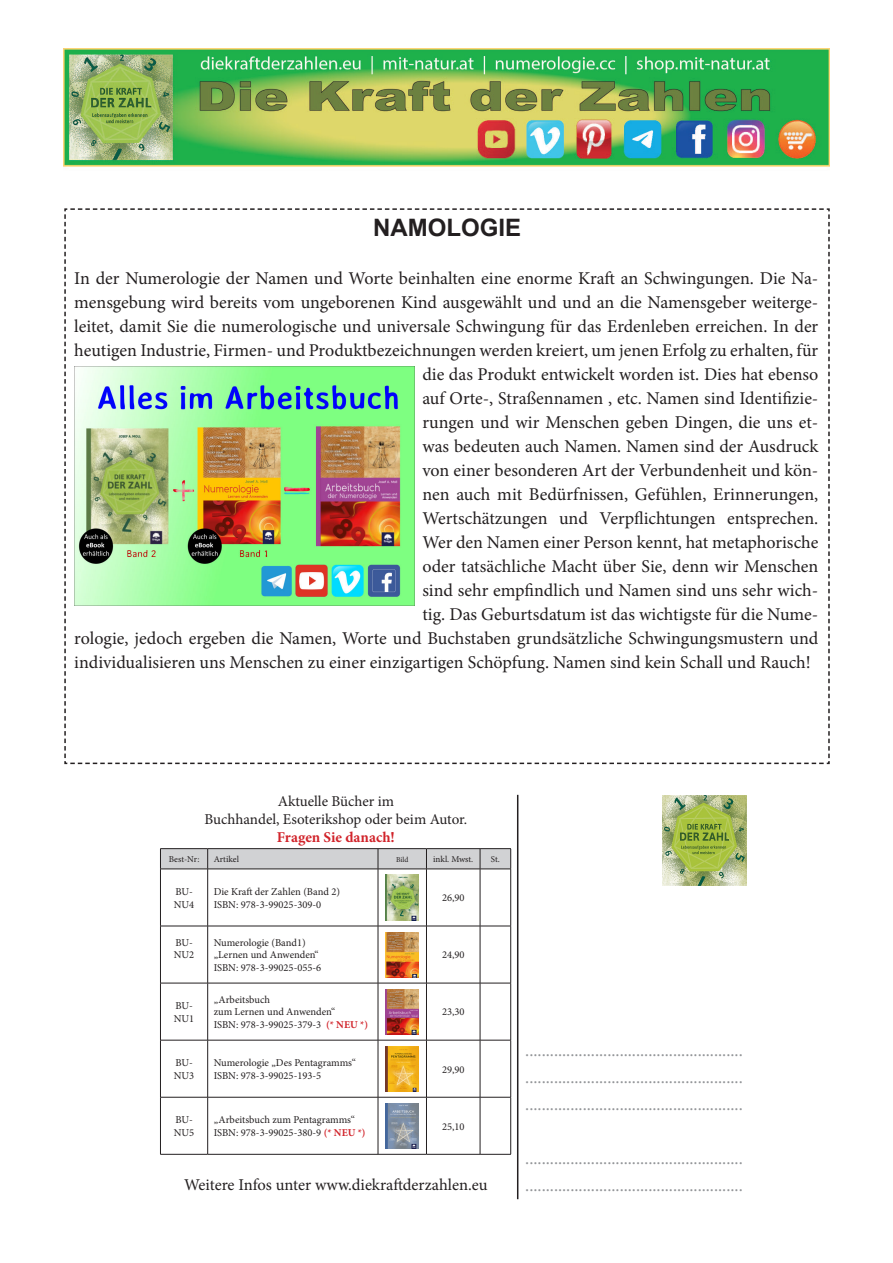
<style>
.page{position:relative;width:893px;height:1263px;background:#fff}
.page>*{position:absolute;margin:0;border:0;box-sizing:border-box;transform-origin:0 0}
.Ü1_Arial_16_fett__mittig{font:700 24px "Arial";color:#231f20}
.t1{font:18px "Minion Pro";color:#231f20}
.Einf__Abs{font:18px "Minion Pro";color:#939598}
.Einf__Abs-2{font:16.5px "Minion Pro";color:#231f20}
.Einf__Abs-3{font:15px "Minion Pro";color:#231f20}
.Einf__Abs-4{font:700 15px "Minion Pro";color:#d1232a}
.Einf__Abs-5{font:10.5px/12.8px "Minion Pro";color:#231f20}
.Einf__Abs-6{font:9px "Minion Pro";color:#231f20}
.Einf__Abs-7{font:7.5px "Minion Pro";color:#231f20}
.s1{font-weight:700;color:#d1232a}
</style>
<div class="page">
<img style="left:63px;top:49px;width:767px;height:118px">
<hr style="left:160px;top:848px;width:48px;height:1px;background:#231f20">
<hr style="left:208px;top:848px;width:170px;height:1px;background:#231f20">
<hr style="left:378px;top:848px;width:48px;height:1px;background:#231f20">
<hr style="left:426px;top:848px;width:54px;height:1px;background:#231f20">
<hr style="left:480px;top:848px;width:31px;height:1px;background:#231f20">
<svg style="left:160px;top:849px;width:351px;height:20px;background:#c7c8ca"></svg>
<hr style="left:160px;top:869px;width:48px;height:1px;background:#231f20">
<hr style="left:160px;top:869px;width:1px;height:57px;background:#231f20">
<hr style="left:208px;top:869px;width:170px;height:1px;background:#231f20">
<hr style="left:207px;top:869px;width:1px;height:57px;background:#231f20">
<hr style="left:378px;top:869px;width:48px;height:1px;background:#231f20">
<hr style="left:378px;top:869px;width:1px;height:57px;background:#231f20">
<hr style="left:426px;top:869px;width:54px;height:1px;background:#231f20">
<hr style="left:426px;top:869px;width:1px;height:57px;background:#231f20">
<hr style="left:480px;top:869px;width:31px;height:1px;background:#231f20">
<hr style="left:480px;top:869px;width:1px;height:57px;background:#231f20">
<hr style="left:510px;top:869px;width:1px;height:57px;background:#231f20">
<hr style="left:160px;top:926px;width:48px;height:1px;background:#231f20">
<hr style="left:160px;top:926px;width:1px;height:57px;background:#231f20">
<hr style="left:208px;top:926px;width:170px;height:1px;background:#231f20">
<hr style="left:207px;top:926px;width:1px;height:57px;background:#231f20">
<hr style="left:378px;top:926px;width:48px;height:1px;background:#231f20">
<hr style="left:378px;top:926px;width:1px;height:57px;background:#231f20">
<hr style="left:426px;top:926px;width:54px;height:1px;background:#231f20">
<hr style="left:426px;top:926px;width:1px;height:57px;background:#231f20">
<hr style="left:480px;top:926px;width:31px;height:1px;background:#231f20">
<hr style="left:480px;top:926px;width:1px;height:57px;background:#231f20">
<hr style="left:510px;top:926px;width:1px;height:57px;background:#231f20">
<hr style="left:160px;top:983px;width:48px;height:1px;background:#231f20">
<hr style="left:160px;top:983px;width:1px;height:57px;background:#231f20">
<hr style="left:208px;top:983px;width:170px;height:1px;background:#231f20">
<hr style="left:207px;top:983px;width:1px;height:57px;background:#231f20">
<hr style="left:378px;top:983px;width:48px;height:1px;background:#231f20">
<hr style="left:378px;top:983px;width:1px;height:57px;background:#231f20">
<hr style="left:426px;top:983px;width:54px;height:1px;background:#231f20">
<hr style="left:426px;top:983px;width:1px;height:57px;background:#231f20">
<hr style="left:480px;top:983px;width:31px;height:1px;background:#231f20">
<hr style="left:480px;top:983px;width:1px;height:57px;background:#231f20">
<hr style="left:510px;top:983px;width:1px;height:57px;background:#231f20">
<hr style="left:160px;top:1040px;width:48px;height:1px;background:#231f20">
<hr style="left:160px;top:1040px;width:1px;height:57px;background:#231f20">
<hr style="left:208px;top:1040px;width:170px;height:1px;background:#231f20">
<hr style="left:207px;top:1040px;width:1px;height:57px;background:#231f20">
<hr style="left:378px;top:1040px;width:48px;height:1px;background:#231f20">
<hr style="left:378px;top:1040px;width:1px;height:57px;background:#231f20">
<hr style="left:426px;top:1040px;width:54px;height:1px;background:#231f20">
<hr style="left:426px;top:1040px;width:1px;height:57px;background:#231f20">
<hr style="left:480px;top:1040px;width:31px;height:1px;background:#231f20">
<hr style="left:480px;top:1040px;width:1px;height:57px;background:#231f20">
<hr style="left:510px;top:1040px;width:1px;height:57px;background:#231f20">
<hr style="left:160px;top:1097px;width:48px;height:1px;background:#231f20">
<hr style="left:160px;top:1097px;width:1px;height:57px;background:#231f20">
<hr style="left:208px;top:1097px;width:170px;height:1px;background:#231f20">
<hr style="left:207px;top:1097px;width:1px;height:57px;background:#231f20">
<hr style="left:378px;top:1097px;width:48px;height:1px;background:#231f20">
<hr style="left:378px;top:1097px;width:1px;height:57px;background:#231f20">
<hr style="left:426px;top:1097px;width:54px;height:1px;background:#231f20">
<hr style="left:426px;top:1097px;width:1px;height:57px;background:#231f20">
<hr style="left:480px;top:1097px;width:31px;height:1px;background:#231f20">
<hr style="left:480px;top:1097px;width:1px;height:57px;background:#231f20">
<hr style="left:510px;top:1097px;width:1px;height:57px;background:#231f20">
<hr style="left:160px;top:1154px;width:48px;height:1px;background:#231f20">
<hr style="left:208px;top:1154px;width:170px;height:1px;background:#231f20">
<hr style="left:378px;top:1154px;width:48px;height:1px;background:#231f20">
<hr style="left:426px;top:1154px;width:54px;height:1px;background:#231f20">
<hr style="left:480px;top:1154px;width:31px;height:1px;background:#231f20">
<img style="left:386px;top:875px;width:32px;height:45px">
<img style="left:386px;top:932px;width:32px;height:45px">
<img style="left:386px;top:989px;width:32px;height:45px">
<img style="left:386px;top:1046px;width:32px;height:45px">
<img style="left:386px;top:1103px;width:32px;height:45px">
<hr style="left:517px;top:795px;width:1px;height:404px;background:#231f20">
<img style="left:662px;top:795px;width:84px;height:91px">
<svg style="left:64px;top:208px;width:766px;height:557px"></svg>
<img style="left:74px;top:366px;width:340px;height:240px">
<p class="Ü1_Arial_16_fett__mittig" style="left:373px;top:210px;width:150px">NAMOLOGIE</p>
<p class="t1" style="left:74px;top:266px;width:746px">In der Numerologie der Namen und Worte beinhalten eine enorme Kraft an Schwingungen. Die Na-</p>
<p class="t1" style="left:74px;top:290px;width:746px">mensgebung wird bereits vom ungeborenen Kind ausgewählt und und an die Namensgeber weiterge-</p>
<p class="t1" style="left:74px;top:314px;width:745px">leitet, damit Sie die numerologische und universale Schwingung für das Erdenleben erreichen. In der</p>
<p class="t1" style="left:74px;top:338px;width:745px">heutigen Industrie, Firmen- und Produktbezeichnungen werden kreiert, um jenen Erfolg zu erhalten, für</p>
<p class="t1" style="left:422px;top:362px;width:398px">die das Produkt entwickelt worden ist. Dies hat ebenso</p>
<p class="t1" style="left:422px;top:386px;width:398px">auf Orte-, Straßennamen , etc. Namen sind Identifizie-</p>
<p class="t1" style="left:422px;top:410px;width:398px">rungen und wir Menschen geben Dingen, die uns et-</p>
<p class="t1" style="left:422px;top:434px;width:398px">was bedeuten auch Namen. Namen sind der Ausdruck</p>
<p class="t1" style="left:422px;top:458px;width:398px">von einer besonderen Art der Verbundenheit und kön-</p>
<p class="t1" style="left:422px;top:482px;width:398px">nen auch mit Bedürfnissen, Gefühlen, Erinnerungen,</p>
<p class="t1" style="left:422px;top:506px;width:398px">Wertschätzungen und Verpflichtungen entsprechen.</p>
<p class="t1" style="left:422px;top:530px;width:397px">Wer den Namen einer Person kennt, hat metaphorische</p>
<p class="t1" style="left:422px;top:554px;width:398px">oder tatsächliche Macht über Sie, denn wir Menschen</p>
<p class="t1" style="left:422px;top:578px;width:398px">sind sehr empfindlich und Namen sind uns sehr wich-</p>
<p class="t1" style="left:422px;top:602px;width:398px">tig. Das Geburtsdatum ist das wichtigste für die Nume-</p>
<p class="t1" style="left:74px;top:626px;width:746px">rologie, jedoch ergeben die Namen, Worte und Buchstaben grundsätzliche Schwingungsmustern und</p>
<p class="t1" style="left:74px;top:650px;width:738px">individualisieren uns Menschen zu einer einzigartigen Schöpfung. Namen sind kein Schall und Rauch!</p>
<p class="Einf__Abs-3" style="left:278px;top:792px;width:118px">Aktuelle Bücher im</p>
<p class="Einf__Abs-3" style="left:205px;top:810px;width:264px">Buchhandel, Esoterikshop oder beim Autor.</p>
<p class="Einf__Abs-4" style="left:277px;top:827px;width:120px">Fragen Sie danach!</p>
<p class="Einf__Abs-6" style="left:169px;top:853px;width:32px">Best-Nr:</p>
<p class="Einf__Abs-6" style="left:214px;top:853px;width:27px">Artikel</p>
<p class="Einf__Abs-7" style="left:396px;top:854px;width:14px">Bild</p>
<p class="Einf__Abs-6" style="left:433px;top:853px;width:42px">inkl. Mwst.</p>
<p class="Einf__Abs-6" style="left:491px;top:853px;width:10px">St.</p>
<p class="Einf__Abs-5" style="left:174px;top:885px;width:22px">BU-<br>NU4</p>
<p class="Einf__Abs-5" style="left:214px;top:885px;width:128px">Die Kraft der Zahlen (Band 2)</p>
<p class="Einf__Abs-5" style="left:442px;top:891px;width:24px">26,90</p>
<p class="Einf__Abs-5" style="left:214px;top:898px;width:109px">ISBN: 978-3-99025-309-0</p>
<p class="Einf__Abs-5" style="left:174px;top:936px;width:22px">BU-<br>NU2</p>
<p class="Einf__Abs-5" style="left:214px;top:936px;width:94px">Numerologie (Band1)</p>
<p class="Einf__Abs-5" style="left:214px;top:949px;width:107px">„Lernen und Anwenden“</p>
<p class="Einf__Abs-5" style="left:214px;top:961px;width:109px">ISBN: 978-3-99025-055-6</p>
<p class="Einf__Abs-5" style="left:174px;top:999px;width:22px">BU-<br>NU1</p>
<p class="Einf__Abs-5" style="left:214px;top:993px;width:58px">„Arbeitsbuch</p>
<p class="Einf__Abs-5" style="left:214px;top:1006px;width:123px">zum Lernen und Anwenden“</p>
<p class="Einf__Abs-5" style="left:214px;top:1018px;width:156px">ISBN: 978-3-99025-379-3 <span class="s1">(* NEU *)</span></p>
<p class="Einf__Abs-5" style="left:174px;top:1056px;width:22px">BU-<br>NU3</p>
<p class="Einf__Abs-5" style="left:214px;top:1056px;width:144px">Numerologie „Des Pentagramms“</p>
<p class="Einf__Abs-5" style="left:214px;top:1069px;width:109px">ISBN: 978-3-99025-193-5</p>
<p class="Einf__Abs-5" style="left:174px;top:1113px;width:22px">BU-<br>NU5</p>
<p class="Einf__Abs-5" style="left:214px;top:1113px;width:143px">„Arbeitsbuch zum Pentagramms“</p>
<p class="Einf__Abs-5" style="left:214px;top:1126px;width:153px">ISBN: 978-3-99025-380-9 <span class="s1">(* NEU *)</span></p>
<p class="Einf__Abs-5" style="left:442px;top:949px;width:24px">24,90</p>
<p class="Einf__Abs-5" style="left:442px;top:1006px;width:24px">23,30</p>
<p class="Einf__Abs-5" style="left:442px;top:1063px;width:24px">29,90</p>
<p class="Einf__Abs-5" style="left:442px;top:1120px;width:24px">25,10</p>
<p class="Einf__Abs-2" style="left:184px;top:1173px;width:305px">Weitere Infos unter www.diekraftderzahlen.eu</p>
<p class="Einf__Abs" style="left:525px;top:1038px;width:219px">.....................................................</p>
<p class="Einf__Abs" style="left:525px;top:1065px;width:219px">.....................................................</p>
<p class="Einf__Abs" style="left:525px;top:1092px;width:219px">.....................................................</p>
<p class="Einf__Abs" style="left:525px;top:1146px;width:219px">.....................................................</p>
<p class="Einf__Abs" style="left:525px;top:1173px;width:219px">.....................................................</p>
</div>
